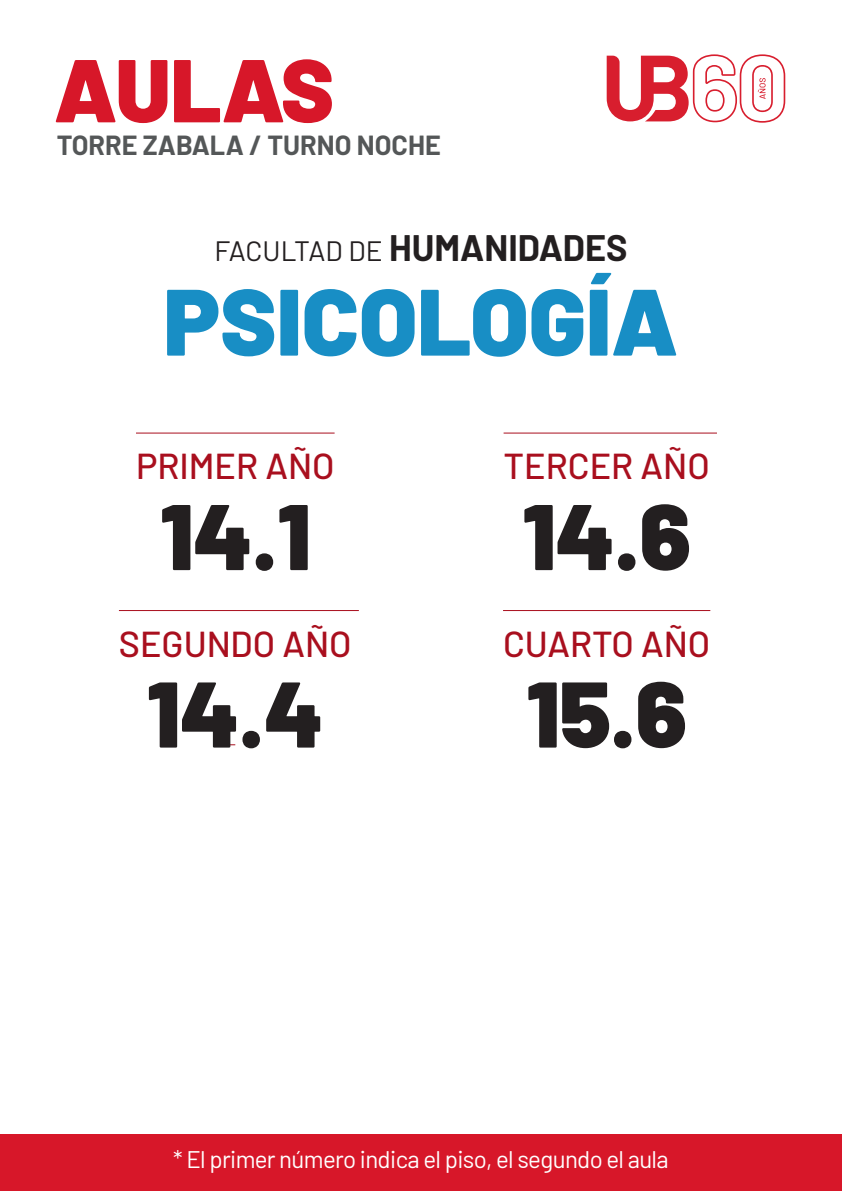
<style>
.page{position:relative;width:842px;height:1191px;background:#fff}
.page>*{position:absolute;margin:0;border:0;box-sizing:border-box;transform-origin:0 0}
.t1{font:900 94px "Barlow";color:#188ec5}
.t2{font:900 93px "Barlow";color:#231f20}
.t3{font:900 89px "Barlow";letter-spacing:-.01em;color:#d71729}
.t4{font:500 36px "Barlow";color:#a90f1e}
.t5{font:700 36px "Barlow";color:#231f20}
.t6{font:700 27px "Barlow";color:#545758}
.t7{font:24px "Barlow";letter-spacing:-.025em;color:#fff}
.s1{font-weight:400;font-size:28px}
</style>
<div class="page">
<div style="left:0;top:1134px;width:842px;height:57px;background:#d71729"></div>
<svg style="left:607px;top:54px;width:178px;height:69px"></svg>
<hr style="left:136px;top:433px;width:199px;height:1px;background:#a90f1e">
<hr style="left:119px;top:610px;width:240px;height:1px;background:#a90f1e">
<hr style="left:504px;top:433px;width:213px;height:1px;background:#a90f1e">
<hr style="left:503px;top:610px;width:207px;height:1px;background:#a90f1e">
<h3 class="t3" style="left:54px;top:23px;width:282px">AULAS</h3>
<p class="t6" style="left:57px;top:126px;width:386px">TORRE ZABALA / TURNO NOCHE</p>
<h3 class="t5" style="left:214px;top:222px;width:415px"><span class="s1">FACULTAD DE</span> HUMANIDADES</h3>
<h1 class="t1" style="left:164px;top:251px;width:516px">PSICOLOGÍA</h1>
<h3 class="t4" style="left:136px;top:440px;width:200px">PRIMER AÑO</h3>
<h2 class="t2" style="left:160px;top:466px;width:152px">14.1</h2>
<h3 class="t4" style="left:119px;top:617px;width:234px">SEGUNDO AÑO</h3>
<h2 class="t2" style="left:147px;top:644px;width:178px">14.4</h2>
<h3 class="t4" style="left:504px;top:440px;width:208px">TERCER AÑO</h3>
<h2 class="t2" style="left:522px;top:466px;width:170px">14.6</h2>
<h3 class="t4" style="left:503px;top:617px;width:209px">CUARTO AÑO</h3>
<h2 class="t2" style="left:526px;top:644px;width:162px">15.6</h2>
<p class="t7" style="left:173px;top:1141px;width:497px">* El primer número indica el piso, el segundo el aula</p>
</div>
